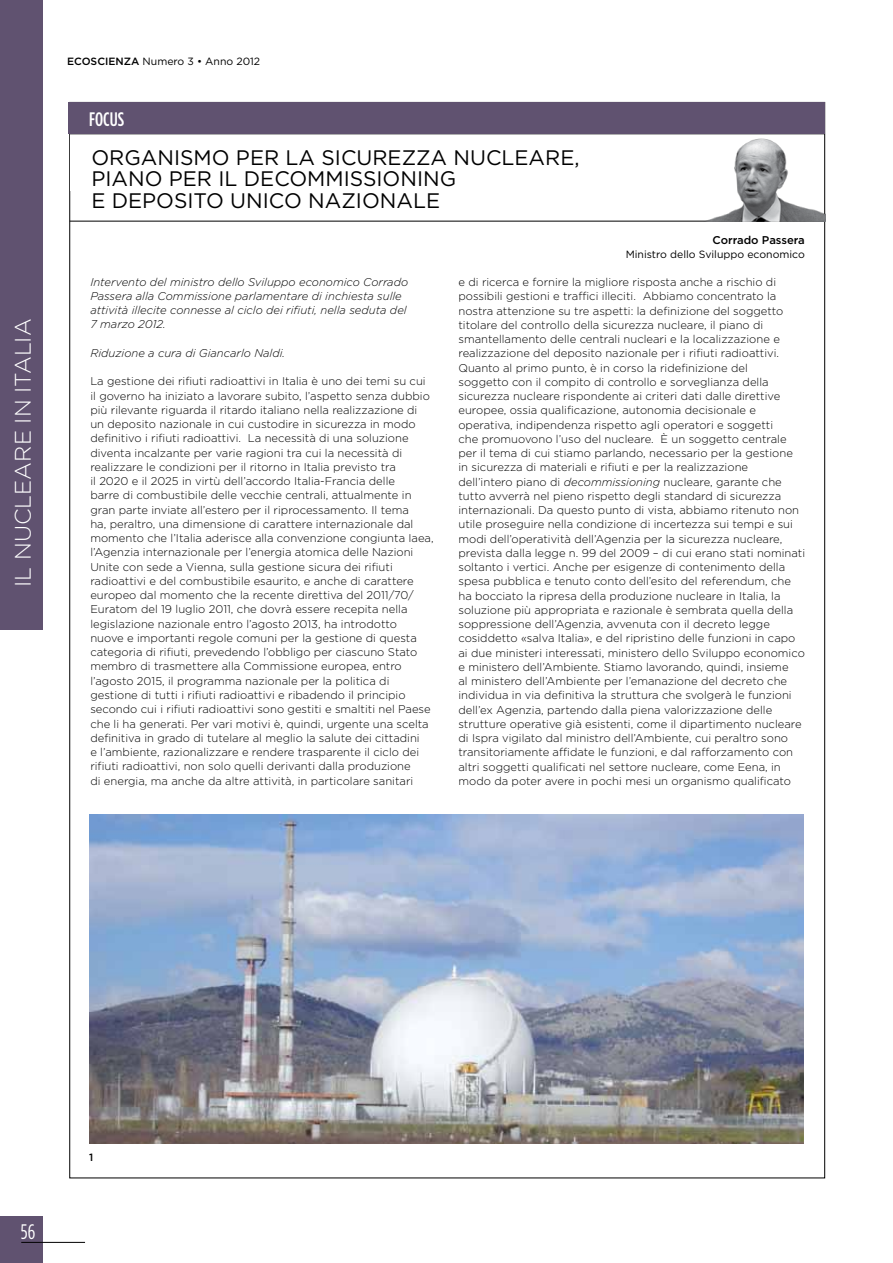
<style>
.page{position:relative;width:893px;height:1263px;background:#fff}
.page>*{position:absolute;margin:0;border:0;box-sizing:border-box;transform-origin:0 0}
.t1{font:300 22.5px "Gotham HTF";color:#fff}
.t2{font:21px/21.8px "Gotham";color:#000}
.t3{font:21px "Gotham Condensed";color:#fff}
.t4{font:500 19.5px "Gotham Condensed";color:#fff}
.t5{font:300 11.25px/14.2px "Gotham HTF";color:#000}
.t6{font:italic 300 11.25px/14.2px "Gotham HTF";color:#000}
.t7{font:500 11.25px "Gotham";color:#000}
.t8{font:10.5px "Gotham";color:#000}
.t9{font:500 10.5px "Gotham";color:#000}
.s1{font-weight:500}
.s2{font-style:italic}
</style>
<div class="page">
<div style="left:0;top:1216px;width:43px;height:47px;background:#605270"></div>
<hr style="left:21px;top:1242px;width:64px;height:1px;background:#000">
<div style="left:0;top:0;width:43px;height:629px;background:#605270"></div>
<hr style="left:70px;top:221px;width:754px;height:1px;background:#000">
<hr style="left:70px;top:134px;width:755px;height:1px;background:#000">
<div style="left:68px;top:102px;width:757px;height:32px;background:#605270"></div>
<img style="left:89px;top:815px;width:715px;height:329px">
<img style="left:703px;top:137px;width:122px;height:84px">
<p class="t1" style="left:11px;top:587px;width:268px;rotate:-90deg">ilnucleareinitalia</p>
<p class="t8" style="left:67px;top:55px;width:195px"><span class="s1">ecoscienza</span> Numero 3 • Anno 2012</p>
<p class="t4" style="left:89px;top:109px;width:29px">FOCUS</p>
<p class="t2" style="left:91px;top:146px;width:490px">ORGANISMO PER LA SICUREZZA NUCLEARE,<br>PIANO PER IL DECOMMISsIONING<br>E DEPOSITO UNICO NAZIONALE</p>
<p class="t7" style="left:712px;top:234px;width:94px">Corrado Passera</p>
<p class="t8" style="left:626px;top:249px;width:181px">Ministro dello Sviluppo economico</p>
<p class="t6" style="left:90px;top:275px;width:319px">Intervento del ministro dello Sviluppo economico Corrado Passera alla Commissione parlamentare di inchiesta sulle attività illecite connesse al ciclo dei rifiuti, nella seduta del 7 marzo 2012.</p>
<p class="t6" style="left:90px;top:346px;width:196px">Riduzione a cura di Giancarlo Naldi.</p>
<p class="t5" style="left:90px;top:374px;width:345px">La gestione dei rifiuti radioattivi in Italia è uno dei temi su cui il governo ha iniziato a lavorare subito, l’aspetto senza dubbio più rilevante riguarda il ritardo italiano nella realizzazione di un deposito nazionale in cui custodire in sicurezza in modo definitivo i rifiuti radioattivi. La necessità di una soluzione diventa incalzante per varie ragioni tra cui la necessità di realizzare le condizioni per il ritorno in Italia previsto tra<br>il 2020 e il 2025 in virtù dell’accordo Italia-Francia delle<br>barre di combustibile delle vecchie centrali, attualmente in gran parte inviate all’estero per il riprocessamento. Il tema<br>ha, peraltro, una dimensione di carattere internazionale dal momento che l’Italia aderisce alla convenzione congiunta Iaea, l’Agenzia internazionale per l’energia atomica delle Nazioni Unite con sede a Vienna, sulla gestione sicura dei rifiuti radioattivi e del combustibile esaurito, e anche di carattere europeo dal momento che la recente direttiva del 2011/70/ Euratom del 19 luglio 2011, che dovrà essere recepita nella legislazione nazionale entro l’agosto 2013, ha introdotto<br>nuove e importanti regole comuni per la gestione di questa categoria di rifiuti, prevedendo l’obbligo per ciascuno Stato membro di trasmettere alla Commissione europea, entro l’agosto 2015, il programma nazionale per la politica di gestione di tutti i rifiuti radioattivi e ribadendo il principio secondo cui i rifiuti radioattivi sono gestiti e smaltiti nel Paese che li ha generati. Per vari motivi è, quindi, urgente una scelta definitiva in grado di tutelare al meglio la salute dei cittadini<br>e l’ambiente, razionalizzare e rendere trasparente il ciclo dei rifiuti radioattivi, non solo quelli derivanti dalla produzione<br>di energia, ma anche da altre attività, in particolare sanitari</p>
<p class="t5" style="left:458px;top:275px;width:348px">e di ricerca e fornire la migliore risposta anche a rischio di possibili gestioni e traffici illeciti. Abbiamo concentrato la nostra attenzione su tre aspetti: la definizione del soggetto titolare del controllo della sicurezza nucleare, il piano di smantellamento delle centrali nucleari e la localizzazione e realizzazione del deposito nazionale per i rifiuti radioattivi.<br>Quanto al primo punto, è in corso la ridefinizione del<br>soggetto con il compito di controllo e sorveglianza della sicurezza nucleare rispondente ai criteri dati dalle direttive europee, ossia qualificazione, autonomia decisionale e operativa, indipendenza rispetto agli operatori e soggetti<br>che promuovono l’uso del nucleare. È un soggetto centrale per il tema di cui stiamo parlando, necessario per la gestione in sicurezza di materiali e rifiuti e per la realizzazione<br>dell’intero piano di <span class="s2">decommissioning</span> nucleare, garante che tutto avverrà nel pieno rispetto degli standard di sicurezza internazionali. Da questo punto di vista, abbiamo ritenuto non utile proseguire nella condizione di incertezza sui tempi e sui modi dell’operatività dell’Agenzia per la sicurezza nucleare, prevista dalla legge n. 99 del 2009 – di cui erano stati nominati soltanto i vertici. Anche per esigenze di contenimento della spesa pubblica e tenuto conto dell’esito del referendum, che ha bocciato la ripresa della produzione nucleare in Italia, la soluzione più appropriata e razionale è sembrata quella della soppressione dell’Agenzia, avvenuta con il decreto legge cosiddetto «salva Italia», e del ripristino delle funzioni in capo ai due ministeri interessati, ministero dello Sviluppo economico e ministero dell’Ambiente. Stiamo lavorando, quindi, insieme<br>al ministero dell’Ambiente per l’emanazione del decreto che individua in via definitiva la struttura che svolgerà le funzioni dell’ex Agenzia, partendo dalla piena valorizzazione delle strutture operative già esistenti, come il dipartimento nucleare di Ispra vigilato dal ministro dell’Ambiente, cui peraltro sono transitoriamente affidate le funzioni, e dal rafforzamento con altri soggetti qualificati nel settore nucleare, come Eena, in modo da poter avere in pochi mesi un organismo qualificato</p>
<p class="t3" style="left:21px;top:1221px;width:16px">56</p>
<p class="t9" style="left:89px;top:1151px;width:6px">1</p>
</div>
